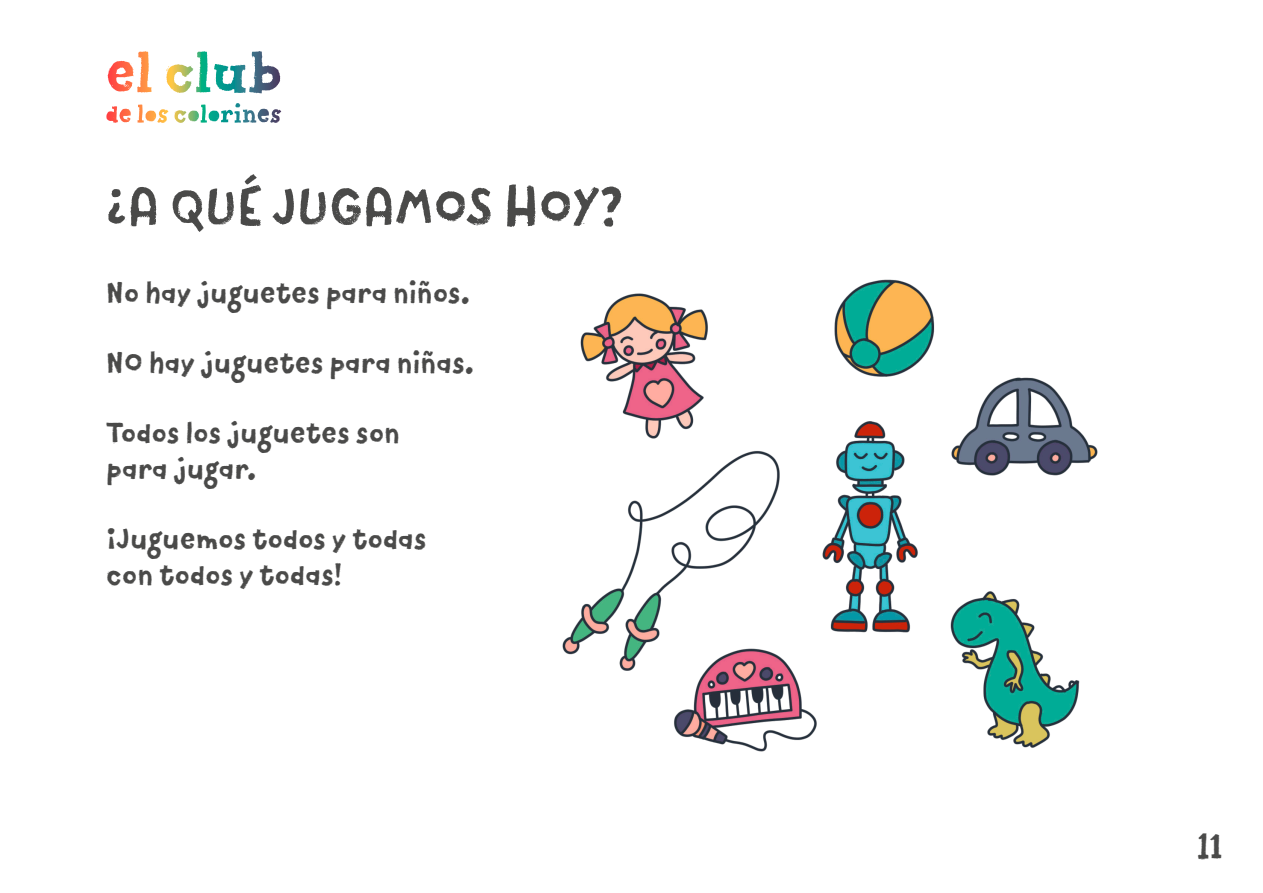
<style>
.page{position:relative;width:1263px;height:893px;background:#fff}
.page>*{position:absolute;margin:0;border:0;box-sizing:border-box;transform-origin:0 0}
.nombre{font:54px "Canvas Text Sans";color:#4a4a49}
.t1{font:39px "Canvas Text Serif Fill";color:#4a4a49}
.nombre-2{font:30px/36px "Canvas Text Sans";color:#4a4a49}
</style>
<div class="page">
<svg style="left:106px;top:106px;width:24px;height:17px"></svg>
<svg style="left:108px;top:61px;width:43px;height:31px"></svg>
<img style="left:562px;top:279px;width:536px;height:473px">
<p class="nombre" style="left:106px;top:175px;width:518px">¿A QUÉ JUGAMOS HOY?</p>
<p class="nombre-2" style="left:106px;top:275px;width:365px">No hay juguetes para niños.</p>
<p class="nombre-2" style="left:106px;top:345px;width:370px">NO hay juguetes para niñas.</p>
<p class="nombre-2" style="left:106px;top:415px;width:295px">Todos los juguetes son para jugar.</p>
<p class="nombre-2" style="left:106px;top:521px;width:322px">¡Juguemos todos y todas con todos y todas!</p>
<h2 class="t1" style="left:1197px;top:823px;width:27px">11</h2>
</div>
